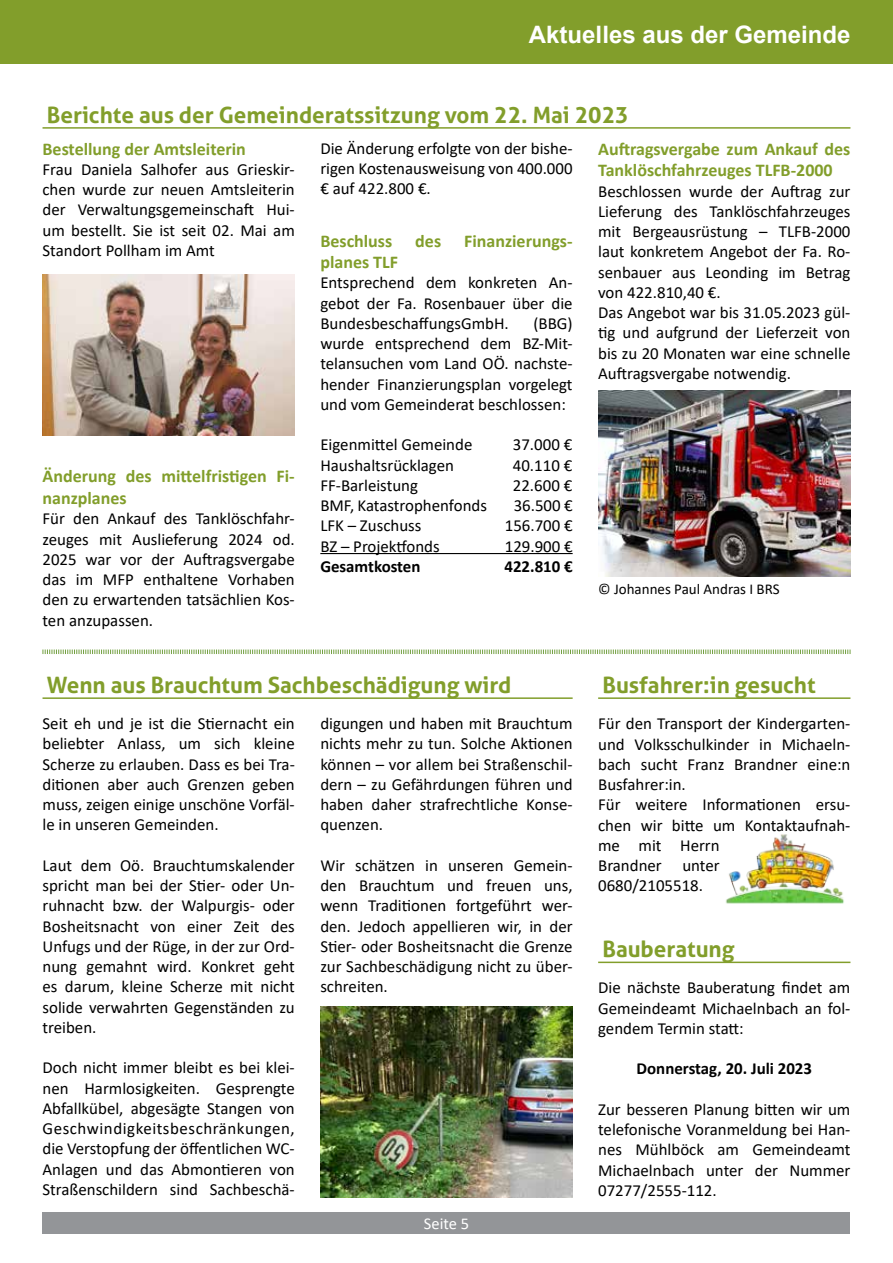
<style>
.page{position:relative;width:893px;height:1263px;background:#fff}
.page>*{position:absolute;margin:0;border:0;box-sizing:border-box;transform-origin:0 0}
.t1{font:700 24px "Arial";color:#fff}
.t2{font:700 22.5px "Aller";color:#829e2b}
.t3{font:700 18px/21.6px "Calibri";color:#829e2b}
.t4{font:16.8px/20.2px "Calibri";color:#000;text-align:justify}
.t5{font:700 16.8px "Calibri";color:#000}
.t6{font:16.5px "Calibri";color:#fff}
.t7{font:15px "Calibri";color:#000}
</style>
<div class="page">
<div style="left:43px;top:1212px;width:807px;height:21px;background:#939598"></div>
<div style="left:0;top:0;width:893px;height:64px;background:#829e2b"></div>
<hr style="left:43px;top:127px;width:807px;height:2px;background:#829e2b">
<img style="left:43px;top:274px;width:252px;height:162px">
<hr style="left:320px;top:553px;width:253px;height:1px;background:#000">
<svg style="left:42px;top:649px;width:809px;height:5px"></svg>
<hr style="left:598px;top:697px;width:252px;height:2px;background:#829e2b">
<hr style="left:43px;top:697px;width:530px;height:2px;background:#829e2b">
<img style="left:320px;top:1006px;width:253px;height:192px">
<hr style="left:598px;top:961px;width:252px;height:2px;background:#829e2b">
<img style="left:725px;top:834px;width:119px;height:70px">
<img style="left:598px;top:390px;width:252px;height:187px">
<h1 class="t1" style="left:529px;top:18px;width:323px">Aktuelles aus der Gemeinde</h1>
<h2 class="t2" style="left:47px;top:101px;width:583px">Berichte aus der Gemeinderatssitzung vom 22. Mai 2023</h2>
<p class="t3" style="left:43px;top:138px;width:205px">Bestellung der Amtsleiterin</p>
<p class="t4" style="left:43px;top:159px;width:254px">Frau Daniela Salhofer aus Grieskir&shy;chen wurde zur neuen Amtsleiterin der Verwaltungsgemeinschaft Hui&shy;um bestellt. Sie ist seit 02. Mai am Standort Pollham im Amt</p>
<p class="t4" style="left:320px;top:138px;width:254px">Die Änderung erfolgte von der bishe&shy;rigen Kostenausweisung von 400.000 € auf 422.800 €.</p>
<p class="t3" style="left:320px;top:229px;width:73px">Beschluss</p>
<p class="t3" style="left:415px;top:229px;width:27px">des</p>
<p class="t3" style="left:464px;top:229px;width:110px">Finanzierungs-</p>
<p class="t3" style="left:320px;top:251px;width:79px">planes TLF</p>
<p class="t4" style="left:320px;top:272px;width:254px">Entsprechend dem konkreten An&shy;gebot der Fa. Rosenbauer über die BundesbeschaffungsGmbH.</p>
<p class="t3" style="left:598px;top:138px;width:254px">Auftragsvergabe zum Ankauf des<br>Tanklöschfahrzeuges TLFB-2000</p>
<p class="t4" style="left:598px;top:180px;width:254px;text-align:left">Beschlossen wurde der Auftrag zur<br>Lieferung des Tanklöschfahrzeuges mit Bergeausrüstung – TLFB-2000 laut konkretem Angebot der Fa. Ro&shy;senbauer aus Leonding im Betrag von 422.810,40 €.<br>Das Angebot war bis 31.05.2023 gül&shy;tig und aufgrund der Lieferzeit von bis zu 20 Monaten war eine schnelle<br>Auftragsvergabe notwendig.</p>
<p class="t4" style="left:320px;top:313px;width:254px;text-indent:213px">(BBG) wurde entsprechend dem BZ-Mit&shy;telansuchen vom Land OÖ. nachste&shy;hender Finanzierungsplan vorgelegt und vom Gemeinderat beschlossen:</p>
<p class="t4" style="left:320px;top:434px;width:154px">Eigenmittel Gemeinde</p>
<p class="t4" style="left:513px;top:434px;width:61px">37.000 €</p>
<p class="t4" style="left:320px;top:454px;width:135px">Haushaltsrücklagen</p>
<p class="t4" style="left:513px;top:454px;width:61px">40.110 €</p>
<p class="t4" style="left:320px;top:475px;width:99px">FF-Barleistung</p>
<p class="t4" style="left:513px;top:475px;width:61px">22.600 €</p>
<p class="t4" style="left:320px;top:495px;width:168px">BMF, Katastrophenfonds</p>
<p class="t4" style="left:514px;top:495px;width:60px">36.500 €</p>
<p class="t4" style="left:320px;top:515px;width:103px">LFK – Zuschuss</p>
<p class="t4" style="left:505px;top:515px;width:69px">156.700 €</p>
<p class="t4" style="left:320px;top:535px;width:121px">BZ – Projektfonds</p>
<p class="t4" style="left:505px;top:535px;width:69px">129.900 €</p>
<p class="t5" style="left:320px;top:554px;width:102px">Gesamtkosten</p>
<p class="t5" style="left:504px;top:554px;width:70px">422.810 €</p>
<p class="t3" style="left:43px;top:465px;width:254px">Änderung des mittelfristigen Fi&shy;nanzplanes</p>
<p class="t4" style="left:43px;top:508px;width:254px">Für den Ankauf des Tanklöschfahr&shy;zeuges mit Auslieferung 2024 od.<br>2025 war vor der Auftragsvergabe das im MFP enthaltene Vorhaben den zu erwartenden tatsächlien Kos&shy;ten anzupassen.</p>
<p class="t7" style="left:598px;top:578px;width:183px">© Johannes Paul Andras I BRS</p>
<h2 class="t2" style="left:47px;top:671px;width:466px">Wenn aus Brauchtum Sachbeschädigung wird</h2>
<h2 class="t2" style="left:602px;top:671px;width:215px">Busfahrer:in gesucht</h2>
<p class="t4" style="left:43px;top:713px;width:254px">Seit eh und je ist die Stiernacht ein beliebter Anlass, um sich kleine Scherze zu erlauben. Dass es bei Tra&shy;ditionen aber auch Grenzen geben muss, zeigen einige unschöne Vorfäl&shy;le in unseren Gemeinden.</p>
<p class="t4" style="left:43px;top:855px;width:254px">Laut dem Oö. Brauchtumskalender spricht man bei der Stier- oder Un&shy;ruhnacht bzw. der Walpurgis- oder Bosheitsnacht von einer Zeit des Unfugs und der Rüge, in der zur Ord&shy;nung gemahnt wird. Konkret geht es darum, kleine Scherze mit nicht solide verwahrten Gegenständen zu treiben.</p>
<p class="t4" style="left:43px;top:1057px;width:254px">Doch nicht immer bleibt es bei klei&shy;nen Harmlosigkeiten. Gesprengte Abfallkübel, abgesägte Stangen von Geschwindigkeitsbeschränkungen, die Verstopfung der öffentlichen WC-Anlagen und das Abmontieren von Straßenschildern sind Sachbeschä-</p>
<p class="t4" style="left:320px;top:713px;width:254px">digungen und haben mit Brauchtum nichts mehr zu tun. Solche Aktionen können – vor allem bei Straßenschil&shy;dern – zu Gefährdungen führen und haben daher strafrechtliche Konse&shy;quenzen.</p>
<p class="t4" style="left:320px;top:855px;width:254px">Wir schätzen in unseren Gemein&shy;den Brauchtum und freuen uns, wenn Traditionen fortgeführt wer&shy;den. Jedoch appellieren wir, in der Stier- oder Bosheitsnacht die Grenze zur Sachbeschädigung nicht zu über&shy;schreiten.</p>
<p class="t4" style="left:598px;top:713px;width:254px;text-align:left">Für den Transport der Kindergarten&shy;und Volksschulkinder in Michaeln&shy;bach sucht Franz Brandner eine:n<br>Busfahrer:in.<br>Für weitere Informationen ersu&shy;chen wir bitte um Kontaktaufnah&shy;me mit Herrn<br>Brandner unter<br>0680/2105518.</p>
<h2 class="t2" style="left:602px;top:935px;width:134px">Bauberatung</h2>
<p class="t4" style="left:598px;top:977px;width:254px">Die nächste Bauberatung findet am Gemeindeamt Michaelnbach an fol&shy;gendem Termin statt:</p>
<p class="t5" style="left:637px;top:1057px;width:177px">Donnerstag, 20. Juli 2023</p>
<p class="t4" style="left:598px;top:1099px;width:254px">Zur besseren Planung bitten wir um telefonische Voranmeldung bei Han&shy;nes Mühlböck am Gemeindeamt Michaelnbach unter der Nummer 07277/2555-112.</p>
<p class="t6" style="left:424px;top:1212px;width:47px">Seite 5</p>
</div>
